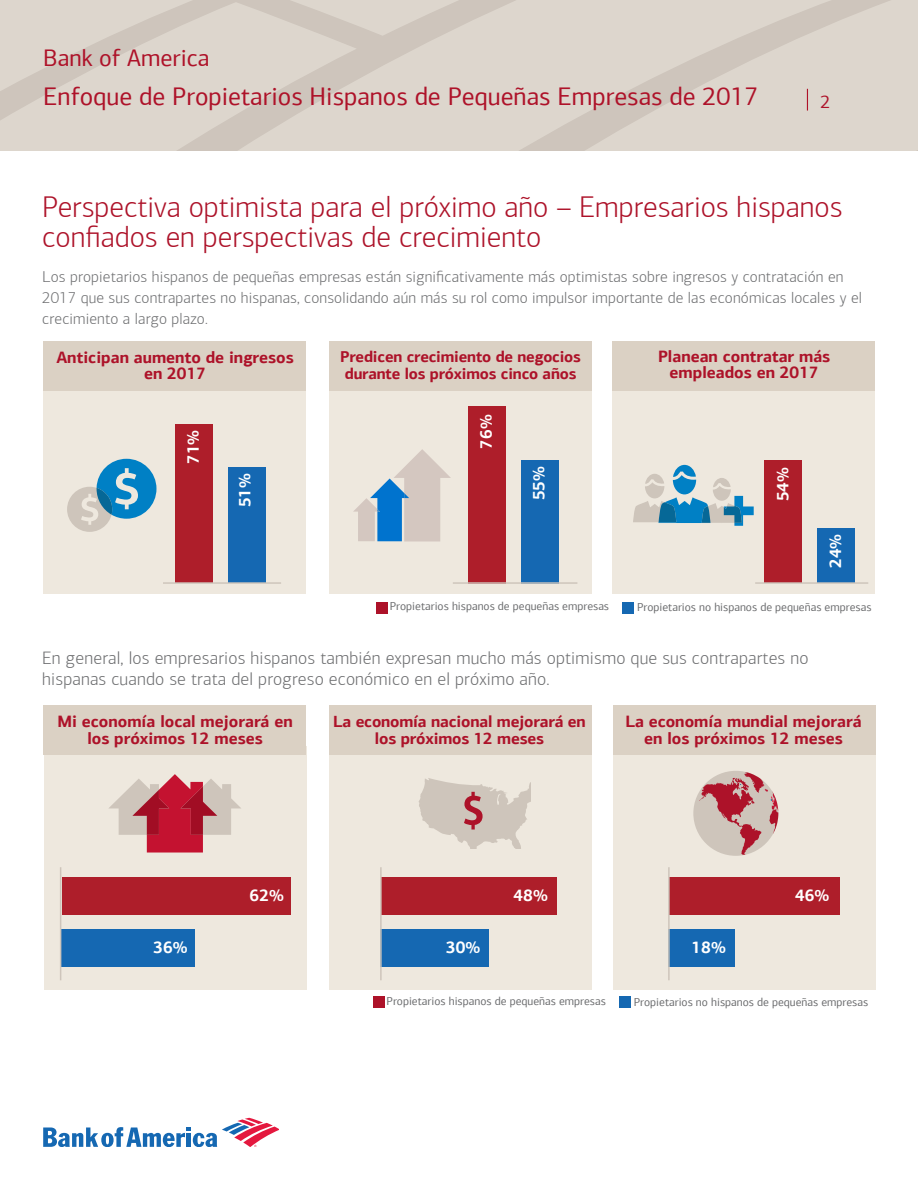
<style>
.page{position:relative;width:918px;height:1188px;background:#fff}
.page>*{position:absolute;margin:0;border:0;box-sizing:border-box;transform-origin:0 0}
.t1{font:300 30px/30px "Connections";color:#ad1229}
.t2{font:25.5px "Connections";color:#ae1229}
.t3{font:24px "Connections";color:#ae1229}
.t4{font:18.15px "Connections";color:#ae1229}
.t5{font:300 18px/21px "Connections";letter-spacing:.01em;color:#6d6e70}
.t6{font:700 16.5px/16.5px "Connections";color:#ad1229;text-align:center}
.t7{font:700 16.5px "Connections";color:#fff}
.t8{font:700 16.2px/16.5px "Connections";letter-spacing:-.01em;color:#ad1229;text-align:center}
.t9{font:300 15.75px/21px "Connections";letter-spacing:.01em;color:#6d6e70}
.t10{font:700 15.75px/16.5px "Connections";letter-spacing:-.01em;color:#ad1229}
.t11{font:11.55px "Connections";color:#6d6e70}
</style>
<div class="page">
<svg style="left:0;top:0;width:918px;height:151px;background:#dad2c9"></svg>
<svg style="left:807px;top:89px;width:1px;height:22px"></svg>
<svg style="left:43px;top:1118px;width:236px;height:29px"></svg>
<div style="left:377px;top:602px;width:11px;height:11px;background:#ad1229"></div>
<div style="left:623px;top:602px;width:11px;height:11px;background:#1568b2"></div>
<div style="left:44px;top:382px;width:262px;height:212px;background:#eee8de"></div>
<div style="left:44px;top:747px;width:262px;height:243px;background:#eee8de"></div>
<div style="left:330px;top:382px;width:262px;height:212px;background:#eee8de"></div>
<div style="left:330px;top:747px;width:262px;height:243px;background:#eee8de"></div>
<div style="left:612px;top:382px;width:263px;height:212px;background:#eee8de"></div>
<div style="left:613px;top:747px;width:263px;height:243px;background:#eee8de"></div>
<div style="left:175px;top:424px;width:38px;height:158px;background:#ae1e2a"></div>
<div style="left:228px;top:467px;width:37px;height:115px;background:#1568b2"></div>
<div style="left:468px;top:406px;width:38px;height:177px;background:#ae1e2a"></div>
<div style="left:521px;top:460px;width:38px;height:123px;background:#1568b2"></div>
<div style="left:765px;top:460px;width:37px;height:122px;background:#ae1e2a"></div>
<div style="left:817px;top:528px;width:38px;height:54px;background:#1568b2"></div>
<div style="left:62px;top:877px;width:229px;height:37px;background:#ae1e2a"></div>
<div style="left:62px;top:929px;width:133px;height:38px;background:#1568b2"></div>
<div style="left:381px;top:877px;width:175px;height:37px;background:#ae1e2a"></div>
<div style="left:381px;top:929px;width:108px;height:38px;background:#1568b2"></div>
<div style="left:669px;top:877px;width:170px;height:37px;background:#ae1e2a"></div>
<div style="left:669px;top:929px;width:66px;height:38px;background:#1568b2"></div>
<div style="left:44px;top:341px;width:262px;height:49px;background:#dbd1c4"></div>
<div style="left:44px;top:705px;width:262px;height:50px;background:#dbd1c4"></div>
<div style="left:330px;top:341px;width:262px;height:49px;background:#dbd1c4"></div>
<div style="left:330px;top:705px;width:262px;height:50px;background:#dbd1c4"></div>
<div style="left:612px;top:341px;width:263px;height:49px;background:#dbd1c4"></div>
<div style="left:613px;top:705px;width:263px;height:50px;background:#dbd1c4"></div>
<svg style="left:353px;top:449px;width:98px;height:92px"></svg>
<svg style="left:633px;top:465px;width:121px;height:61px"></svg>
<svg style="left:67px;top:459px;width:89px;height:73px"></svg>
<hr style="left:163px;top:582px;width:118px;height:2px;background:#cec5bb">
<hr style="left:453px;top:582px;width:124px;height:2px;background:#cec5bb">
<hr style="left:755px;top:582px;width:113px;height:2px;background:#cec5bb">
<svg style="left:419px;top:778px;width:112px;height:71px"></svg>
<svg style="left:109px;top:774px;width:132px;height:79px"></svg>
<div style="left:693px;top:771px;width:85px;height:85px;background:#cec5bb;border-radius:50%"></div>
<svg style="left:699px;top:772px;width:79px;height:83px"></svg>
<hr style="left:60px;top:867px;width:1px;height:113px;background:#cec5bb">
<hr style="left:380px;top:867px;width:2px;height:113px;background:#cec5bb">
<hr style="left:668px;top:867px;width:2px;height:113px;background:#cec5bb">
<div style="left:373px;top:997px;width:11px;height:11px;background:#ad1229"></div>
<div style="left:619px;top:997px;width:12px;height:11px;background:#1568b2"></div>
<h3 class="t3" style="left:43px;top:44px;width:168px">Bank of America</h3>
<p class="t2" style="left:43px;top:81px;width:717px">Enfoque de Propietarios Hispanos de Pequeñas Empresas de 2017</p>
<p class="t4" style="left:821px;top:91px;width:11px">2</p>
<p class="t1" style="left:42px;top:192px;width:802px">Perspectiva optimista para el próximo año – Empresarios hispanos confiados en perspectivas de crecimiento</p>
<p class="t9" style="left:42px;top:266px;width:821px">Los propietarios hispanos de pequeñas empresas están significativamente más optimistas sobre ingresos y contratación en<br>2017 que sus contrapartes no hispanas, consolidando aún más su rol como impulsor importante de las económicas locales y el crecimiento a largo plazo.</p>
<p class="t6" style="left:56px;top:349px;width:239px">Anticipan aumento de ingresos en 2017</p>
<p class="t7" style="left:183px;top:464px;width:36px;rotate:-90deg">71%</p>
<p class="t7" style="left:235px;top:507px;width:36px;rotate:-90deg">51%</p>
<p class="t10" style="left:340px;top:349px;width:242px">Predicen crecimiento de negocios durante los próximos cinco años</p>
<p class="t7" style="left:476px;top:449px;width:36px;rotate:-90deg">76%</p>
<p class="t6" style="left:658px;top:348px;width:174px">Planean contratar más empleados en 2017</p>
<p class="t7" style="left:529px;top:500px;width:36px;rotate:-90deg">55%</p>
<p class="t7" style="left:773px;top:501px;width:36px;rotate:-90deg">54%</p>
<p class="t7" style="left:825px;top:568px;width:36px;rotate:-90deg">24%</p>
<p class="t11" style="left:390px;top:600px;width:221px">Propietarios hispanos de pequeñas empresas</p>
<p class="t11" style="left:637px;top:601px;width:236px">Propietarios no hispanos de pequeñas empresas</p>
<p class="t5" style="left:42px;top:648px;width:768px">En general, los empresarios hispanos también expresan mucho más optimismo que sus contrapartes no hispanas cuando se trata del progreso económico en el próximo año.</p>
<p class="t6" style="left:57px;top:713px;width:237px">Mi economía local mejorará en los próximos 12 meses</p>
<p class="t8" style="left:333px;top:713px;width:254px">La economía nacional mejorará en los próximos 12 meses</p>
<p class="t6" style="left:625px;top:713px;width:238px">La economía mundial mejorará en los próximos 12 meses</p>
<p class="t7" style="left:153px;top:937px;width:36px">36%</p>
<p class="t7" style="left:250px;top:885px;width:36px">62%</p>
<p class="t7" style="left:446px;top:937px;width:36px">30%</p>
<p class="t7" style="left:514px;top:885px;width:36px">48%</p>
<p class="t7" style="left:692px;top:937px;width:36px">18%</p>
<p class="t7" style="left:795px;top:885px;width:36px">46%</p>
<p class="t11" style="left:387px;top:995px;width:221px">Propietarios hispanos de pequeñas empresas</p>
<p class="t11" style="left:634px;top:996px;width:236px">Propietarios no hispanos de pequeñas empresas</p>
</div>
